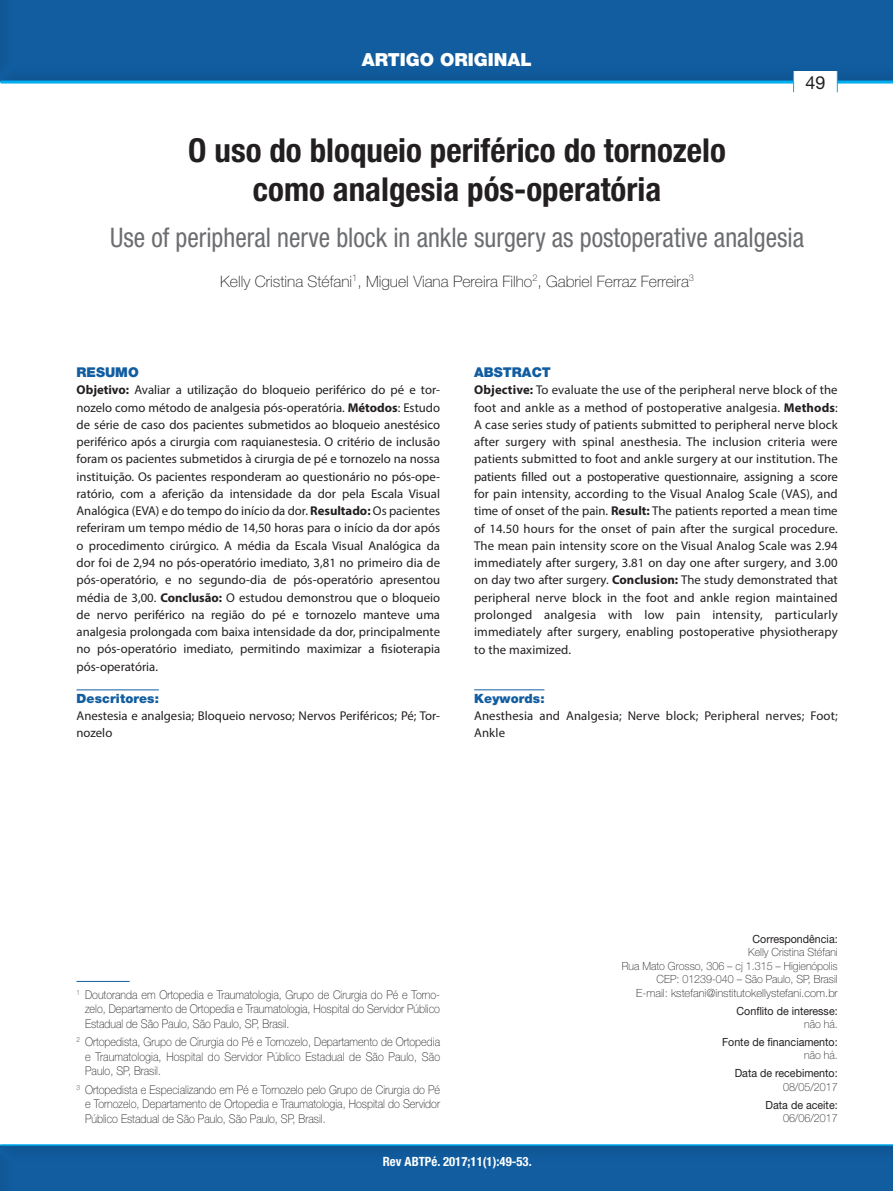
<style>
.page{position:relative;width:893px;height:1191px;background:#fff}
.page>*{position:absolute;margin:0;border:0;box-sizing:border-box;transform-origin:0 0}
.t1{font:700 condensed 33px/39.6px "Helvetica Neue";color:#231f20;text-align:center}
.t2{font:condensed 27px "Helvetica Neue";color:#6c6d70;scale:.95 1}
.t3{font:900 18px "Helvetica Neue";color:#fff}
.t4{font:18px "Helvetica Neue";color:#231f20}
.t5{font:100 15.75px "Helvetica Neue";color:#231f20}
.t6{font:900 13.5px "Helvetica Neue";color:#115da0}
.t7{font:12.75px/17.2px "Myriad Pro";color:#231f20;text-align:justify}
.t8{font:700 condensed 12.75px "Helvetica Neue";color:#fff}
.t9{font:900 12.75px "Helvetica Neue";letter-spacing:.01em;color:#115da0}
.t10{font:100 12px/14.4px "Helvetica Neue";color:#231f20;text-align:justify;scale:.9 1}
.t11{font:100 11.25px/13.5px "Helvetica Neue";color:#231f20;text-align:right;scale:.95 1}
.t12{font:11.25px "Helvetica Neue";color:#231f20;scale:.95 1}
.s1{font-weight:700}
</style>
<div class="page">
<div style="left:0;top:1143px;width:893px;height:48px;background:#115da0"></div>
<hr style="left:0;top:1144px;width:893px;height:1px;background:#00aeef">
<div style="left:0;top:0;width:893px;height:84px;background:#115da0"></div>
<hr style="left:0;top:81px;width:893px;height:3px;background:#00aeef">
<div style="left:794px;top:71px;width:43px;height:21px;background:#fff"></div>
<svg style="left:793px;top:71px;width:1px;height:21px"></svg>
<svg style="left:837px;top:71px;width:1px;height:21px"></svg>
<hr style="left:77px;top:689px;width:82px;height:1px;background:#115da0">
<hr style="left:77px;top:981px;width:53px;height:1px;background:#115da0">
<hr style="left:474px;top:689px;width:70px;height:1px;background:#115da0">
<h3 class="t3" style="left:362px;top:49px;width:172px">ARTIGO ORIGINAL</h3>
<h3 class="t4" style="left:805px;top:72px;width:22px">49</h3>
<h1 class="t1" style="left:188px;top:130px;width:539px">O uso do bloqueio periférico do tornozelo como analgesia pós-operatória</h1>
<h2 class="t2" style="left:110px;top:221px;width:732px">Use of peripheral nerve block in ankle surgery as postoperative analgesia</h2>
<p class="t5" style="left:220px;top:272px;width:475px">Kelly Cristina Stéfani<sup>1</sup>, Miguel Viana Pereira Filho<sup>2</sup>, Gabriel Ferraz Ferreira<sup>3</sup></p>
<p class="t6" style="left:77px;top:364px;width:64px">RESUMO</p>
<p class="t7" style="left:77px;top:381px;width:365px"><span class="s1">Objetivo:</span> Avaliar a utilização do bloqueio periférico do pé e tor&shy;nozelo como método de analgesia pós-operatória. <span class="s1">Métodos</span>: Estudo de série de caso dos pacientes submetidos ao bloqueio anestésico periférico após a cirurgia com raquianestesia. O critério de inclusão foram os pacientes submetidos à cirurgia de pé e tornozelo na nossa instituição. Os pacientes responderam ao questionário no pós-ope&shy;ratório, com a aferição da intensidade da dor pela Escala Visual Analógica (EVA) e do tempo do início da dor. <span class="s1">Resultado:</span> Os pacientes referiram um tempo médio de 14,50 horas para o início da dor após o procedimento cirúrgico. A média da Escala Visual Analógica da dor foi de 2,94 no pós-operatório imediato, 3,81 no primeiro dia de pós-operatório, e no segundo-dia de pós-operatório apresentou média de 3,00. <span class="s1">Conclusão:</span> O estudou demonstrou que o bloqueio de nervo periférico na região do pé e tornozelo manteve uma analgesia prolongada com baixa intensidade da dor, principalmente no pós-operatório imediato, permitindo maximizar a fisioterapia pós-operatória.</p>
<p class="t9" style="left:77px;top:691px;width:84px">Descritores:</p>
<p class="t7" style="left:77px;top:707px;width:365px">Anestesia e analgesia; Bloqueio nervoso; Nervos Periféricos; Pé; Tor&shy;nozelo</p>
<p class="t6" style="left:474px;top:364px;width:78px">ABSTRACT</p>
<p class="t7" style="left:474px;top:381px;width:365px"><span class="s1">Objective:</span> To evaluate the use of the peripheral nerve block of the foot and ankle as a method of postoperative analgesia. <span class="s1">Methods</span>:<br>A case series study of patients submitted to peripheral nerve block after surgery with spinal anesthesia. The inclusion criteria were patients submitted to foot and ankle surgery at our institution. The patients filled out a postoperative questionnaire, assigning a score for pain intensity, according to the Visual Analog Scale (VAS), and time of onset of the pain. <span class="s1">Result:</span> The patients reported a mean time of 14.50 hours for the onset of pain after the surgical procedure.<br>The mean pain intensity score on the Visual Analog Scale was 2.94 immediately after surgery, 3.81 on day one after surgery, and 3.00 on day two after surgery. <span class="s1">Conclusion:</span> The study demonstrated that peripheral nerve block in the foot and ankle region maintained prolonged analgesia with low pain intensity, particularly immediately after surgery, enabling postoperative physiotherapy to the maximized.</p>
<p class="t9" style="left:474px;top:691px;width:72px">Keywords:</p>
<p class="t7" style="left:474px;top:707px;width:365px">Anesthesia and Analgesia; Nerve block; Peripheral nerves; Foot;<br>Ankle</p>
<p class="t10" style="left:85px;top:987px;width:396px;text-indent:-9px"><sup>1</sup> Doutoranda em Ortopedia e Traumatologia, Grupo de Cirurgia do Pé e Torno&shy;zelo, Departamento de Ortopedia e Traumatologia, Hospital do Servidor Público Estadual de São Paulo, São Paulo, SP, Brasil.</p>
<p class="t10" style="left:85px;top:1034px;width:396px;text-indent:-9px"><sup>2</sup> Ortopedista, Grupo de Cirurgia do Pé e Tornozelo, Departamento de Ortopedia e Traumatologia, Hospital do Servidor Público Estadual de São Paulo, São Paulo, SP, Brasil.</p>
<p class="t10" style="left:85px;top:1082px;width:396px;text-indent:-9px"><sup>3</sup> Ortopedista e Especializando em Pé e Tornozelo pelo Grupo de Cirurgia do Pé e Tornozelo, Departamento de Ortopedia e Traumatologia, Hospital do Servidor Público Estadual de São Paulo, São Paulo, SP, Brasil.</p>
<p class="t12" style="left:753px;top:932px;width:91px">Correspondência:</p>
<p class="t11" style="left:622px;top:945px;width:229px">Kelly Cristina Stéfani<br>Rua Mato Grosso, 306 – cj 1.315 – Higienópolis CEP: 01239-040 – São Paulo, SP, Brasil<br>E-mail: kstefani@institutokellystefani.com.br</p>
<p class="t12" style="left:736px;top:1004px;width:108px">Conflito de interesse:</p>
<p class="t11" style="left:804px;top:1017px;width:37px">não há.</p>
<p class="t12" style="left:722px;top:1035px;width:123px">Fonte de financiamento:</p>
<p class="t11" style="left:804px;top:1048px;width:37px">não há.</p>
<p class="t12" style="left:735px;top:1066px;width:110px">Data de recebimento:</p>
<p class="t11" style="left:783px;top:1080px;width:59px">08/05/2017</p>
<p class="t12" style="left:766px;top:1097px;width:77px">Data de aceite:</p>
<p class="t11" style="left:783px;top:1111px;width:59px">06/06/2017</p>
<p class="t8" style="left:383px;top:1153px;width:150px">Rev ABTPé. 2017;11(1):49-53.</p>
</div>
